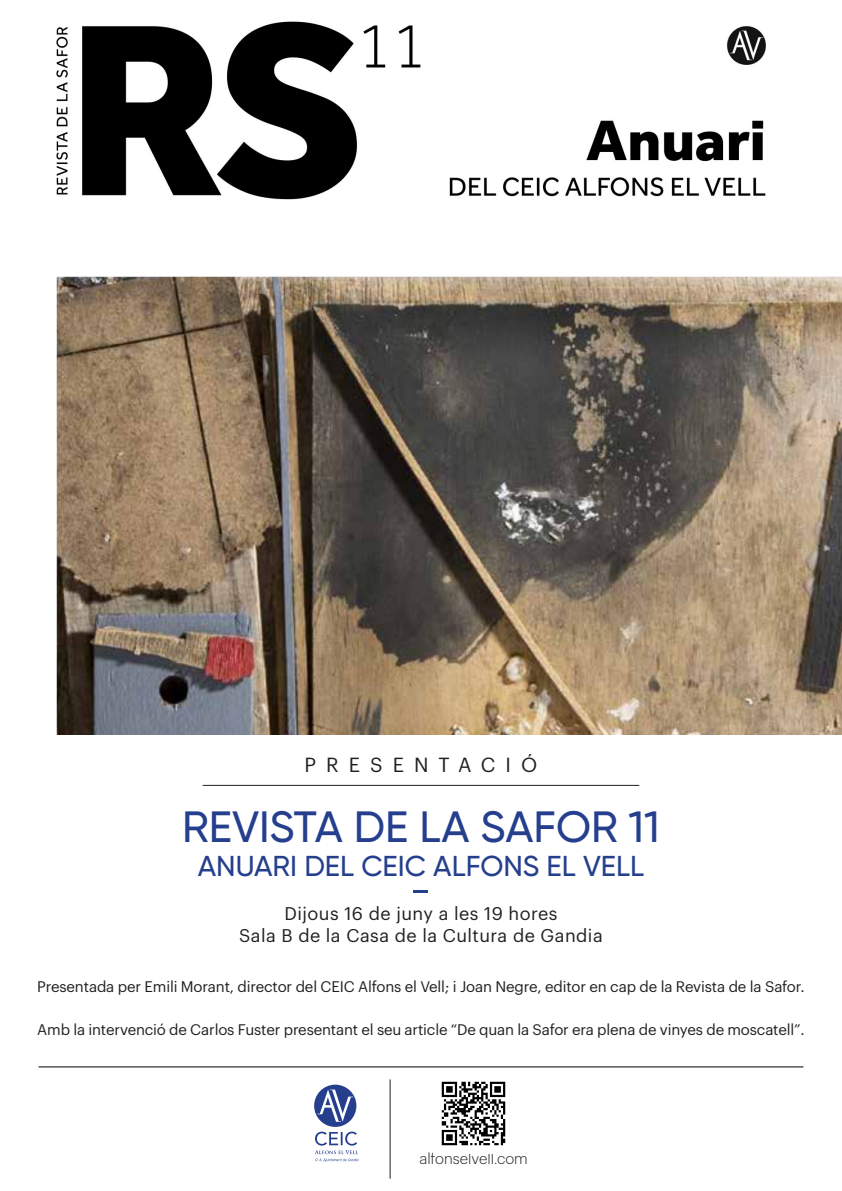
<style>
.page{position:relative;width:842px;height:1191px;background:#fff}
.page>*{position:absolute;margin:0;border:0;box-sizing:border-box;transform-origin:0 0}
.t1{font:500 43.7px "Gilroy";color:#253f8e}
.t2{font:500 28.8px "Gilroy";color:#253f8e}
.t3{font:20px "Graphik";letter-spacing:.5em;color:#231f20}
.t4{font:18px/21.6px "Graphik";letter-spacing:.025em;color:#231f20;text-align:center}
.t5{font:15px "Graphik";letter-spacing:-.01em;color:#231f20}
.t6{font:300 15px "Graphik";color:#231f20}
</style>
<div class="page">
<img style="left:56px;top:21px;width:786px;height:713px">
<hr style="left:414px;top:890px;width:14px;height:3px;background:#253f8e">
<hr style="left:203px;top:785px;width:436px;height:1px;background:#231f20">
<hr style="left:39px;top:1066px;width:764px;height:1px;background:#000">
<img style="left:441px;top:1081px;width:65px;height:65px">
<hr style="left:390px;top:1079px;width:1px;height:99px;background:#231f20">
<svg style="left:314px;top:1084px;width:42px;height:42px"></svg>
<svg style="left:317px;top:1089px;width:36px;height:32px"></svg>
<svg style="left:315px;top:1131px;width:43px;height:30px"></svg>
<h3 class="t3" style="left:305px;top:750px;width:234px">PRESENTACIÓ</h3>
<h1 class="t1" style="left:182px;top:799px;width:479px">REVISTA DE LA SAFOR 11</h1>
<h2 class="t2" style="left:198px;top:848px;width:448px">ANUARI DEL CEIC ALFONS EL VELL</h2>
<p class="t4" style="left:239px;top:901px;width:365px">Dijous 16 de juny a les 19 hores<br>Sala B de la Casa de la Cultura de Gandia</p>
<p class="t5" style="left:37px;top:975px;width:769px">Presentada per Emili Morant, director del CEIC Alfons el Vell; i Joan Negre, editor en cap de la Revista de la Safor.</p>
<p class="t5" style="left:37px;top:1018px;width:769px">Amb la intervenció de Carlos Fuster presentant el seu article “De quan la Safor era plena de vinyes de moscatell”.</p>
<p class="t6" style="left:419px;top:1147px;width:110px">alfonselvell.com</p>
</div>
